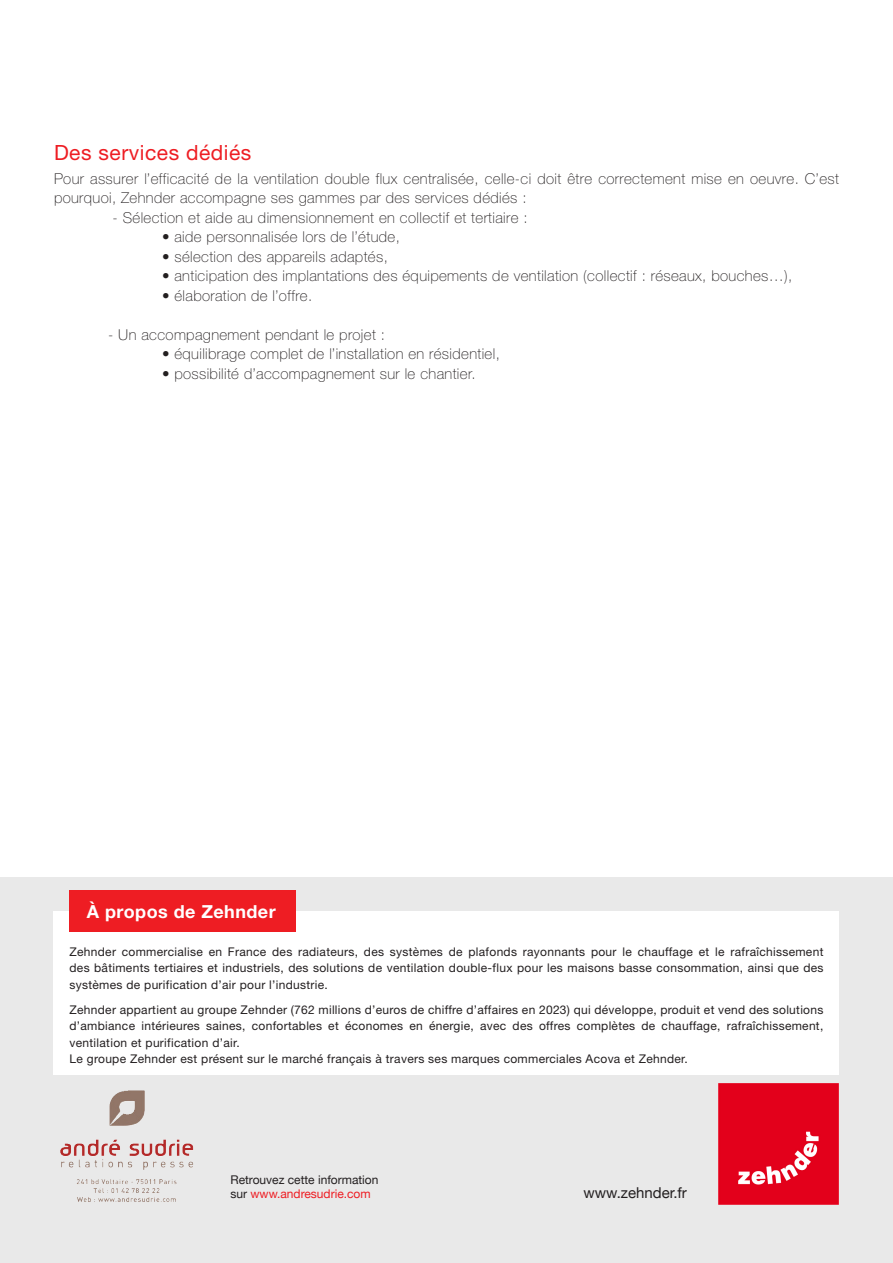
<style>
.page{position:relative;width:893px;height:1263px;background:#fff}
.page>*{position:absolute;margin:0;border:0;box-sizing:border-box;transform-origin:0 0}
.t1{font:21px "Helvetica Neue LT Pro";letter-spacing:.025em;color:#ee1d23}
.t2{font:700 18px "Helvetica Neue LT Pro";letter-spacing:.025em;color:#fff}
.t3{font:100 15px/19.5px "Helvetica Neue LT Pro";letter-spacing:.025em;color:#231f20}
.t4{font:15px "Helvetica Neue";color:#231f20}
.t5{font:12px/16.5px "Helvetica Neue LT Pro";letter-spacing:.025em;color:#231f20;text-align:justify}
.t6{font:12px "Helvetica Neue";color:#231f20}
.t7{font:12px "Helvetica Neue";color:#ee1d23}
.s1{color:#231f20}
</style>
<div class="page">
<div style="left:0;top:877px;width:893px;height:386px;background:#e9e9e9"></div>
<div style="left:54px;top:911px;width:785px;height:164px;background:#fff"></div>
<div style="left:70px;top:891px;width:226px;height:41px;background:#ee1d23"></div>
<img style="left:718px;top:1083px;width:121px;height:121px">
<img style="left:88px;top:1090px;width:105px;height:66px">
<p class="t1" style="left:54px;top:139px;width:199px">Des services dédiés</p>
<p class="t3" style="left:54px;top:168px;width:786px">Pour assurer l’efficacité de la ventilation double flux centralisée, celle-ci doit être correctement mise en oeuvre. C’est pourquoi, Zehnder accompagne ses gammes par des services dédiés :</p>
<p class="t3" style="left:113px;top:207px;width:417px">- Sélection et aide au dimensionnement en collectif et tertiaire :</p>
<p class="t3" style="left:162px;top:227px;width:239px">• aide personnalisée lors de l’étude,</p>
<p class="t3" style="left:162px;top:246px;width:227px">• sélection des appareils adaptés,</p>
<p class="t3" style="left:162px;top:266px;width:632px">• anticipation des implantations des équipements de ventilation (collectif : réseaux, bouches…),</p>
<p class="t3" style="left:162px;top:285px;width:152px">• élaboration de l’offre.</p>
<p class="t3" style="left:108px;top:324px;width:278px">- Un accompagnement pendant le projet :</p>
<p class="t3" style="left:162px;top:344px;width:339px">• équilibrage complet de l’installation en résidentiel,</p>
<p class="t3" style="left:162px;top:363px;width:315px">• possibilité d’accompagnement sur le chantier.</p>
<p class="t2" style="left:87px;top:900px;width:190px">À propos de Zehnder</p>
<p class="t5" style="left:70px;top:943px;width:755px">Zehnder commercialise en France des radiateurs, des systèmes de plafonds rayonnants pour le chauffage et le rafraîchissement des bâtiments tertiaires et industriels, des solutions de ventilation double-flux pour les maisons basse consommation, ainsi que des systèmes de purification d’air pour l’industrie.</p>
<p class="t5" style="left:70px;top:1001px;width:755px">Zehnder appartient au groupe Zehnder (762 millions d’euros de chiffre d’affaires en 2023) qui développe, produit et vend des solutions d’ambiance intérieures saines, confortables et économes en énergie, avec des offres complètes de chauffage, rafraîchissement, ventilation et purification d’air.</p>
<p class="t5" style="left:70px;top:1050px;width:620px">Le groupe Zehnder est présent sur le marché français à travers ses marques commerciales Acova et Zehnder.</p>
<p class="t6" style="left:230px;top:1171px;width:150px">Retrouvez cette information</p>
<p class="t7" style="left:230px;top:1185px;width:142px"><span class="s1">sur</span> www.andresudrie.com</p>
<p class="t4" style="left:583px;top:1181px;width:105px">www.zehnder.fr</p>
</div>
